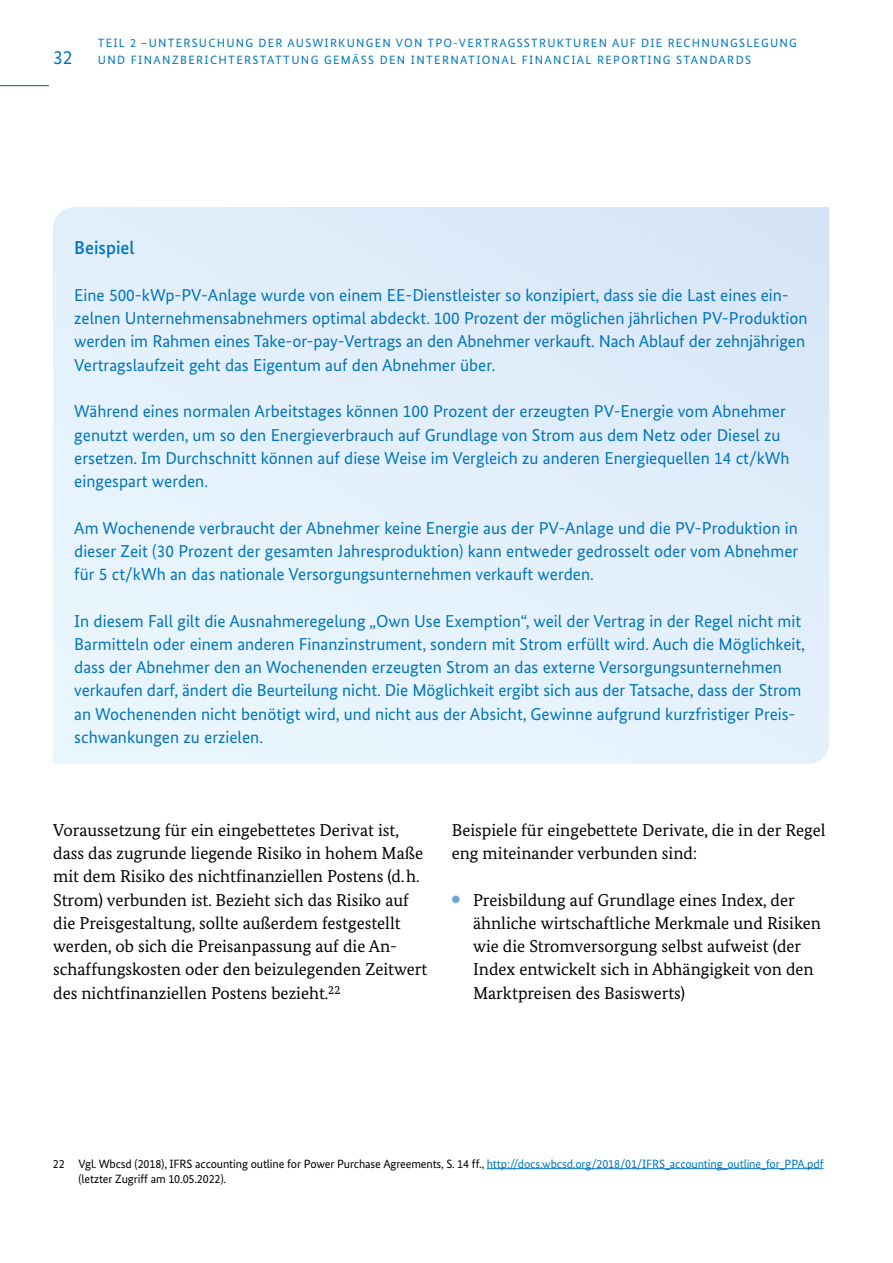
<style>
.page{position:relative;width:893px;height:1263px;background:#fff}
.page>*{position:absolute;margin:0;border:0;box-sizing:border-box;transform-origin:0 0}
.t1{font:19.5px "Bundes Sans";color:#0075be}
.t2{font:500 18.75px "Bundes Sans";color:#0075be}
.t3{font:17.25px/23.2px "Bundes Sans";color:#0075be}
.t4{font:17.25px/23.2px "Bundes Serif";color:#000}
.t5{font:12px/15.8px "Bundes Sans";letter-spacing:-.01em;color:#000}
.t6{font:12px/16.5px "Bundes Sans";letter-spacing:.1em;color:#0075be}
.s1{color:#6ba6db}
.s2{color:#0075be}
</style>
<div class="page">
<hr style="left:487px;top:1168px;width:336px;height:1px;background:#0075be">
<div style="left:53px;top:207px;width:776px;height:557px;background:#e3f0fb"></div>
<hr style="left:0;top:85px;width:49px;height:1px;background:#0075be">
<p class="t1" style="left:53px;top:46px;width:21px">32</p>
<p class="t6" style="left:98px;top:35px;width:700px">TEIL 2 –UNTERSUCHUNG DER AUSWIRKUNGEN VON TPO-VERTRAGSSTRUKTUREN AUF DIE RECHNUNGSLEGUNG<br>UND FINANZBERICHTERSTATTUNG GEMÄSS DEN INTERNATIONAL FINANCIAL REPORTING STANDARDS</p>
<h4 class="t2" style="left:74px;top:237px;width:62px">Beispiel</h4>
<p class="t3" style="left:74px;top:283px;width:735px">Eine 500-kWp-PV-Anlage wurde von einem EE-Dienstleister so konzipiert, dass sie die Last eines ein&shy;zelnen Unternehmensabnehmers optimal abdeckt. 100 Prozent der möglichen jährlichen PV-Produktion werden im Rahmen eines Take-or-pay-Vertrags an den Abnehmer verkauft. Nach Ablauf der zehnjährigen Vertragslaufzeit geht das Eigentum auf den Abnehmer über.</p>
<p class="t3" style="left:74px;top:400px;width:717px">Während eines normalen Arbeitstages können 100 Prozent der erzeugten PV-Energie vom Abnehmer genutzt werden, um so den Energieverbrauch auf Grundlage von Strom aus dem Netz oder Diesel zu ersetzen. Im Durchschnitt können auf diese Weise im Vergleich zu anderen Energiequellen 14 ct/kWh eingespart werden.</p>
<p class="t3" style="left:74px;top:516px;width:726px;text-align:justify">Am Wochenende verbraucht der Abnehmer keine Energie aus der PV-Anlage und die PV-Produktion in dieser Zeit (30 Prozent der gesamten Jahresproduktion) kann entweder gedrosselt oder vom Abnehmer für 5 ct/kWh an das nationale Versorgungsunternehmen verkauft werden.</p>
<p class="t3" style="left:74px;top:609px;width:732px">In diesem Fall gilt die Ausnahmeregelung „Own Use Exemption“, weil der Vertrag in der Regel nicht mit Barmitteln oder einem anderen Finanzinstrument, sondern mit Strom erfüllt wird. Auch die Möglichkeit, dass der Abnehmer den an Wochenenden erzeugten Strom an das externe Versorgungsunternehmen verkaufen darf, ändert die Beurteilung nicht. Die Möglichkeit ergibt sich aus der Tatsache, dass der Strom an Wochenenden nicht benötigt wird, und nicht aus der Absicht, Gewinne aufgrund kurzfristiger Preis&shy;schwankungen zu erzielen.</p>
<p class="t4" style="left:53px;top:818px;width:376px">Voraussetzung für ein eingebettetes Derivat ist, dass das zugrunde liegende Risiko in hohem Maße mit dem Risiko des nichtfinanziellen Postens (d.h.<br>Strom) verbunden ist. Bezieht sich das Risiko auf die Preisgestaltung, sollte außerdem festgestellt werden, ob sich die Preisanpassung auf die An-- schaffungskosten oder den beizulegenden Zeitwert des nichtfinanziellen Postens bezieht.<sup>22</sup></p>
<p class="t4" style="left:452px;top:818px;width:375px">Beispiele für eingebettete Derivate, die in der Regel eng miteinander verbunden sind:</p>
<p class="t4" style="left:473px;top:888px;width:349px;text-indent:-21px"><span class="s1">●</span> Preisbildung auf Grundlage eines Index, der ähnliche wirtschaftliche Merkmale und Risiken wie die Stromversorgung selbst aufweist (der Index entwickelt sich in Abhängigkeit von den Marktpreisen des Basiswerts)</p>
<p class="t5" style="left:79px;top:1155px;width:746px;text-indent:-26px">22 Vgl. Wbcsd (2018), IFRS accounting outline for Power Purchase Agreements, S. 14 ff., <span class="s2">http://docs.wbcsd.org/2018/01/IFRS_accounting_outline_for_PPA.pdf </span>(letzter Zugriff am 10.05.2022).</p>
</div>
